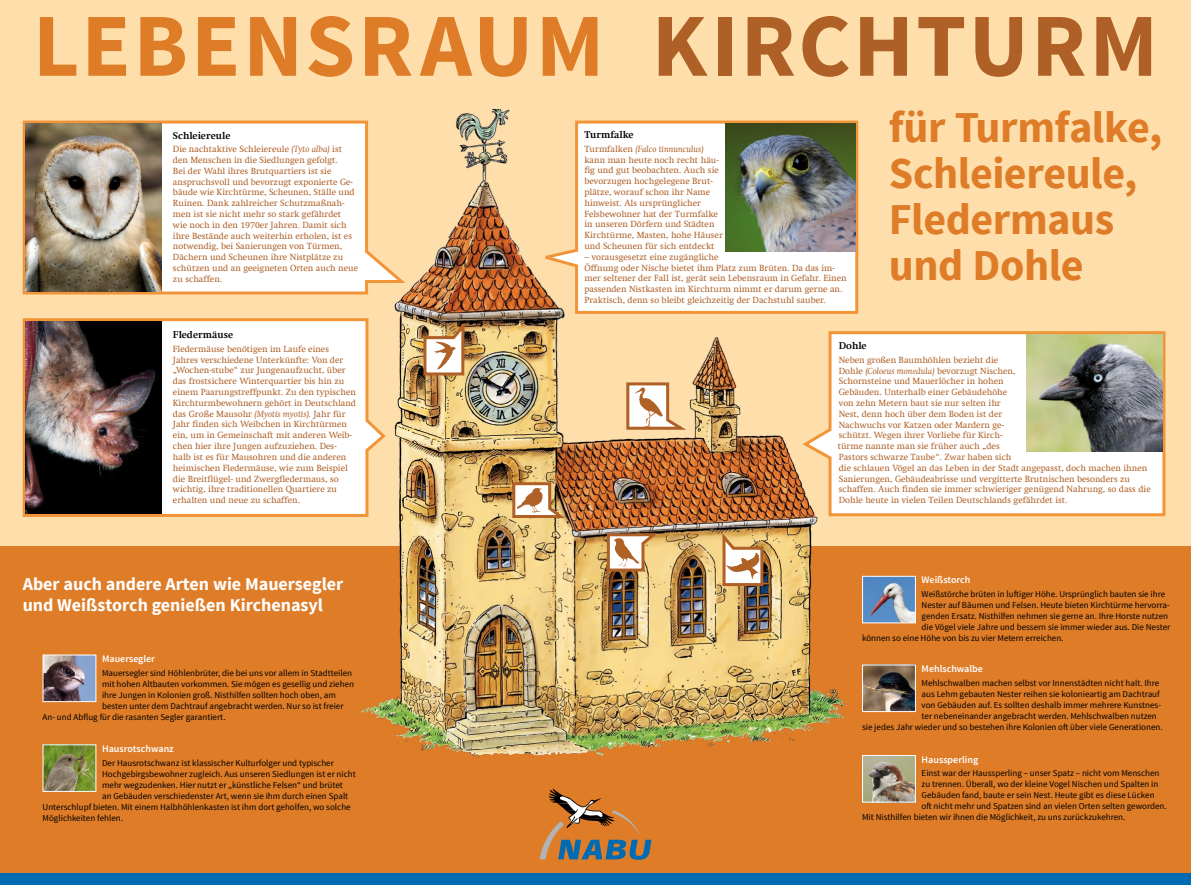
<style>
.page{position:relative;width:1191px;height:885px;background:#fff}
.page>*{position:absolute;margin:0;border:0;box-sizing:border-box;transform-origin:0 0}
.Titel{font:700 90px "Source Sans Pro";letter-spacing:.03em;color:#df7c28}
.Titel-2{font:700 44px/46px "Source Sans Pro";letter-spacing:-.01em;color:#df7c28}
.Titel-2-2{font:700 18px/21px "Source Sans Pro";color:#fff}
.Titel-3{font:600 10px "Source Sans Pro";color:#fff}
.Titel-3-2{font:700 10px "Swift Com";color:#000}
.Body-braun{font:9px/10.8px "Swift Com";color:#af6026}
.Body-Source_Sans_Pro{font:9px "Source Sans Pro";color:#000}
.s1{color:#af6026}
.s2{font-style:italic}
</style>
<div class="page">
<div style="left:0;top:0;width:1191px;height:550px;background:#fedfac"></div>
<div style="left:0;top:546px;width:1191px;height:328px;background:#df7c28"></div>
<img style="left:361px;top:109px;width:483px;height:649px">
<svg style="left:22px;top:119px;width:387px;height:177px"></svg>
<svg style="left:22px;top:316px;width:366px;height:202px;background:#fcf3e8"></svg>
<svg style="left:799px;top:329px;width:367px;height:188px;background:#fcf3e8"></svg>
<img style="left:864px;top:666px;width:50px;height:44px">
<div style="left:862px;top:664px;width:54px;height:48px;border:1px solid #fff"></div>
<img style="left:864px;top:756px;width:50px;height:44px">
<div style="left:862px;top:754px;width:54px;height:48px;border:1px solid #fff"></div>
<img style="left:45px;top:746px;width:49px;height:43px">
<svg style="left:511px;top:480px;width:59px;height:39px;background:#b88a5f"></svg>
<img style="left:517px;top:486px;width:28px;height:26px">
<svg style="left:721px;top:529px;width:44px;height:58px;background:#cda36e"></svg>
<img style="left:725px;top:552px;width:34px;height:27px">
<svg style="left:422px;top:318px;width:44px;height:59px;background:#be9d7b"></svg>
<img style="left:434px;top:341px;width:22px;height:28px">
<svg style="left:605px;top:531px;width:57px;height:42px;background:#cda775"></svg>
<img style="left:613px;top:538px;width:27px;height:28px">
<svg style="left:625px;top:381px;width:66px;height:50px"></svg>
<svg style="left:533px;top:119px;width:326px;height:196px"></svg>
<img style="left:726px;top:123px;width:129px;height:129px">
<img style="left:45px;top:656px;width:49px;height:44px">
<div style="left:43px;top:654px;width:53px;height:48px;border:1px solid #fff"></div>
<img style="left:864px;top:577px;width:50px;height:44px">
<div style="left:862px;top:575px;width:54px;height:48px;border:1px solid #fff"></div>
<img style="left:1026px;top:334px;width:136px;height:117px">
<img style="left:26px;top:321px;width:136px;height:192px">
<img style="left:26px;top:124px;width:136px;height:167px">
<svg style="left:539px;top:788px;width:112px;height:71px"></svg>
<div style="left:0;top:873px;width:1191px;height:11px;background:#006ab3"></div>
<p class="Titel" style="left:33px;top:-12px;width:1126px">LEBENSRAUM <span class="s1">KIRCHTURM</span></p>
<p class="Titel-3-2" style="left:173px;top:129px;width:59px">Schleiereule</p>
<p class="Body-braun" style="left:173px;top:144px;width:187px">Die nachtaktive Schleiereule <span class="s2">(Tyto alba)</span> ist den Menschen in die Siedlungen gefolgt.<br>Bei der Wahl ihres Brutquartiers ist sie anspruchsvoll und bevorzugt exponierte Ge&shy;bäude wie Kirchtürme, Scheunen, Ställe und Ruinen. Dank zahlreicher Schutzmaßnah&shy;men ist sie nicht mehr so stark gefährdet<br>wie noch in den 1970er Jahren. Damit sich ihre Bestände auch weiterhin erholen, ist es notwendig, bei Sanierungen von Türmen, Dächern und Scheunen ihre Nistplätze zu schützen und an geeigneten Orten auch neue zu schaffen.</p>
<p class="Titel-3-2" style="left:584px;top:129px;width:51px">Turmfalke</p>
<p class="Body-braun" style="left:584px;top:143px;width:140px">Turmfalken <span class="s2">(Falco tinnunculus) </span>kann man heute noch recht häu&shy;fig und gut beobachten. Auch sie bevorzugen hochgelegene Brut&shy;plätze, worauf schon ihr Name hinweist. Als ursprünglicher<br>Felsbewohner hat der Turmfalke in unseren Dörfern und Städten<br>Kirchtürme, Masten, hohe Häuser und Scheunen für sich entdeckt</p>
<p class="Body-braun" style="left:584px;top:251px;width:264px">– vorausgesetzt eine zugängliche<br>Öffnung oder Nische bietet ihm Platz zum Brüten. Da das im&shy;mer seltener der Fall ist, gerät sein Lebensraum in Gefahr. Einen passenden Nistkasten im Kirchturm nimmt er darum gerne an.<br>Praktisch, denn so bleibt gleichzeitig der Dachstuhl sauber.</p>
<p class="Titel-2" style="left:889px;top:106px;width:275px">für Turmfalke,<br>Schleiereule,<br>Fledermaus und Dohle</p>
<p class="Titel-3-2" style="left:173px;top:329px;width:62px">Fledermäuse</p>
<p class="Body-braun" style="left:173px;top:343px;width:184px">Fledermäuse benötigen im Laufe eines Jahres verschiedene Unterkünfte: Von der „Wochen-stube“ zur Jungenaufzucht, über das frostsichere Winterquartier bis hin zu einem Paarungstreffpunkt. Zu den typischen Kirchturmbewohnern gehört in Deutschland das Große Mausohr <span class="s2">(Myotis myotis).</span> Jahr für Jahr finden sich Weibchen in Kirchtürmen ein, um in Gemeinschaft mit anderen Weib&shy;chen hier ihre Jungen aufzuziehen. Des&shy;halb ist es für Mausohren und die anderen heimischen Fledermäuse, wie zum Beispiel die Breitflügel- und Zwergfledermaus, so wichtig, ihre traditionellen Quartiere zu erhalten und neue zu schaffen.</p>
<p class="Titel-3-2" style="left:839px;top:340px;width:29px">Dohle</p>
<p class="Body-braun" style="left:837px;top:354px;width:314px">Neben großen Baumhöhlen bezieht die<br>Dohle <span class="s2">(Coloeus monedula)</span> bevorzugt Nischen,<br>Schornsteine und Mauerlöcher in hohen<br>Gebäuden. Unterhalb einer Gebäudehöhe<br>von zehn Metern baut sie nur selten ihr<br>Nest, denn hoch über dem Boden ist der<br>Nachwuchs vor Katzen oder Mardern ge-<br>schützt. Wegen ihrer Vorliebe für Kirch-<br>türme nannte man sie früher auch „des<br>Pastors schwarze Taube“. Zwar haben sich<br>die schlauen Vögel an das Leben in der Stadt angepasst, doch machen ihnen Sanierungen, Gebäudeabrisse und vergitterte Brutnischen besonders zu schaffen. Auch finden sie immer schwieriger genügend Nahrung, so dass die Dohle heute in vielen Teilen Deutschlands gefährdet ist.</p>
<p class="Titel-2-2" style="left:23px;top:574px;width:322px">Aber auch andere Arten wie Mauersegler und Weißstorch genießen Kirchenasyl</p>
<p class="Titel-3" style="left:102px;top:652px;width:54px">Mauersegler</p>
<p class="Body-Source_Sans_Pro" style="left:102px;top:667px;width:251px">Mauersegler sind Höhlenbrüter, die bei uns vor allem in Stadtteilen</p>
<p class="Body-Source_Sans_Pro" style="left:102px;top:678px;width:253px">mit hohen Altbauten vorkommen. Sie mögen es gesellig und ziehen</p>
<p class="Body-Source_Sans_Pro" style="left:102px;top:689px;width:235px">ihre Jungen in Kolonien groß. Nisthilfen sollten hoch oben, am</p>
<p class="Body-Source_Sans_Pro" style="left:102px;top:700px;width:243px">besten unter dem Dachtrauf angebracht werden. Nur so ist freier</p>
<p class="Body-Source_Sans_Pro" style="left:43px;top:711px;width:185px">An- und Abflug für die rasanten Segler garantiert.</p>
<p class="Titel-3" style="left:102px;top:742px;width:73px">Hausrotschwanz</p>
<p class="Body-Source_Sans_Pro" style="left:102px;top:757px;width:233px">Der Hausrotschwanz ist klassischer Kulturfolger und typischer</p>
<p class="Body-Source_Sans_Pro" style="left:102px;top:768px;width:255px">Hochgebirgsbewohner zugleich. Aus unseren Siedlungen ist er nicht</p>
<p class="Body-Source_Sans_Pro" style="left:102px;top:779px;width:242px">mehr wegzudenken. Hier nutzt er „künstliche Felsen“ und brütet</p>
<p class="Body-Source_Sans_Pro" style="left:102px;top:790px;width:248px">an Gebäuden verschiedenster Art, wenn sie ihm durch einen Spalt</p>
<p class="Body-Source_Sans_Pro" style="left:43px;top:801px;width:310px">Unterschlupf bieten. Mit einem Halbhöhlenkasten ist ihm dort geholfen, wo solche</p>
<p class="Body-Source_Sans_Pro" style="left:43px;top:812px;width:82px">Möglichkeiten fehlen.</p>
<p class="Titel-3" style="left:921px;top:573px;width:50px">Weißstorch</p>
<p class="Body-Source_Sans_Pro" style="left:921px;top:588px;width:245px">Weißstörche brüten in luftiger Höhe. Ursprünglich bauten sie ihre</p>
<p class="Body-Source_Sans_Pro" style="left:921px;top:599px;width:250px">Nester auf Bäumen und Felsen. Heute bieten Kirchtürme hervorra-</p>
<p class="Body-Source_Sans_Pro" style="left:921px;top:610px;width:248px">genden Ersatz. Nisthilfen nehmen sie gerne an. Ihre Horste nutzen</p>
<p class="Body-Source_Sans_Pro" style="left:921px;top:621px;width:250px">die Vögel viele Jahre und bessern sie immer wieder aus. Die Nester</p>
<p class="Body-Source_Sans_Pro" style="left:862px;top:632px;width:203px">können so eine Höhe von bis zu vier Metern erreichen.</p>
<p class="Titel-3" style="left:921px;top:662px;width:63px">Mehlschwalbe</p>
<p class="Body-Source_Sans_Pro" style="left:921px;top:677px;width:239px">Mehlschwalben machen selbst vor Innenstädten nicht halt. Ihre</p>
<p class="Body-Source_Sans_Pro" style="left:921px;top:688px;width:240px">aus Lehm gebauten Nester reihen sie kolonieartig am Dachtrauf</p>
<p class="Body-Source_Sans_Pro" style="left:921px;top:699px;width:241px">von Gebäuden auf. Es sollten deshalb immer mehrere Kunstnes-</p>
<p class="Body-Source_Sans_Pro" style="left:921px;top:710px;width:237px">ter nebeneinander angebracht werden. Mehlschwalben nutzen</p>
<p class="Body-Source_Sans_Pro" style="left:862px;top:721px;width:302px">sie jedes Jahr wieder und so bestehen ihre Kolonien oft über viele Generationen.</p>
<p class="Titel-3" style="left:921px;top:752px;width:58px">Haussperling</p>
<p class="Body-Source_Sans_Pro" style="left:921px;top:767px;width:239px">Einst war der Haussperling – unser Spatz – nicht vom Menschen</p>
<p class="Body-Source_Sans_Pro" style="left:921px;top:778px;width:238px">zu trennen. Überall, wo der kleine Vogel Nischen und Spalten in</p>
<p class="Body-Source_Sans_Pro" style="left:921px;top:789px;width:234px">Gebäuden fand, baute er sein Nest. Heute gibt es diese Lücken</p>
<p class="Body-Source_Sans_Pro" style="left:921px;top:800px;width:246px">oft nicht mehr und Spatzen sind an vielen Orten selten geworden.</p>
<p class="Body-Source_Sans_Pro" style="left:862px;top:811px;width:265px">Mit Nisthilfen bieten wir ihnen die Möglichkeit, zu uns zurückzukehren.</p>
</div>
